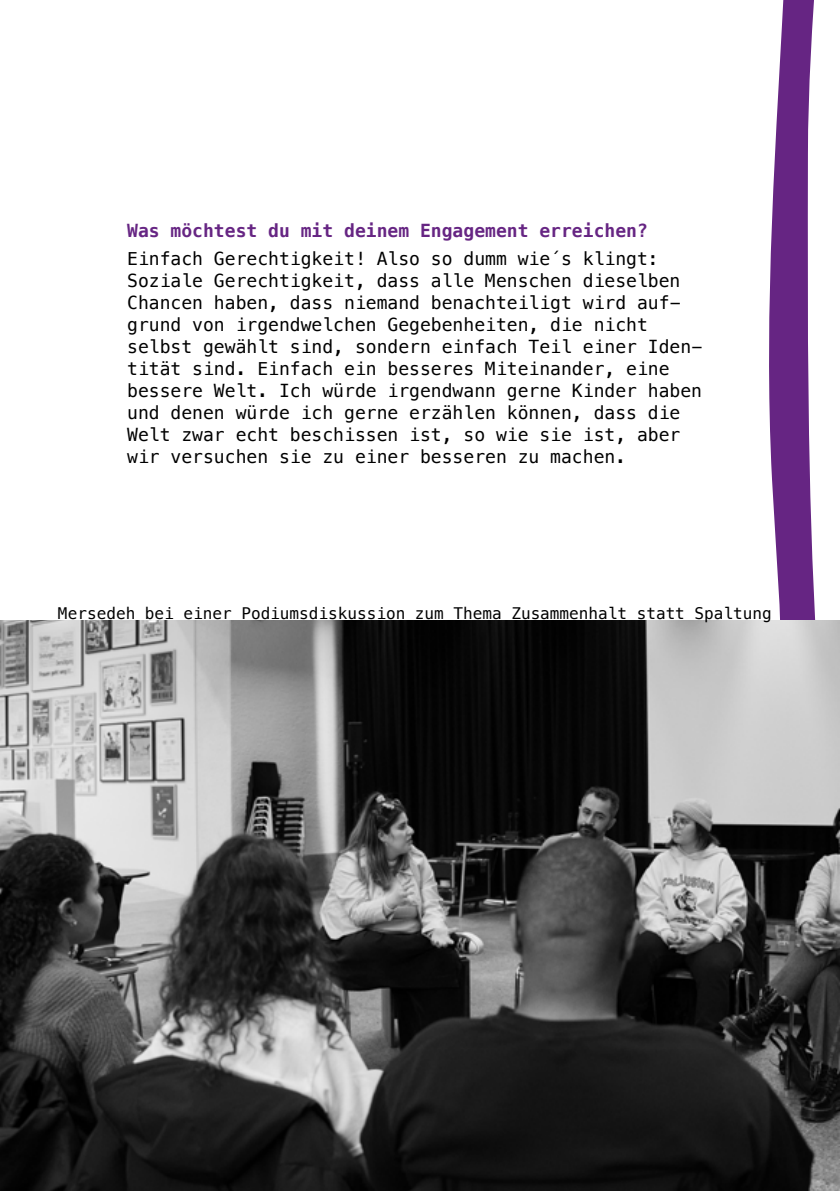
<style>
.page{position:relative;width:840px;height:1191px;background:#fff}
.page>*{position:absolute;margin:0;border:0;box-sizing:border-box;transform-origin:0 0}
.t1{font:18px/22px "Menlo";color:#000}
.t2{font:700 18px "Menlo";color:#662583}
.t3{font:16px "Menlo";color:#000}
</style>
<div class="page">
<svg style="left:762px;top:0;width:75px;height:621px"></svg>
<img style="left:0;top:621px;width:839px;height:570px">
<p class="t2" style="left:127px;top:223px;width:522px">Was möchtest du mit deinem Engagement erreichen?</p>
<p class="t1" style="left:127px;top:249px;width:576px">Einfach Gerechtigkeit! Also so dumm wie´s klingt:<br>Soziale Gerechtigkeit, dass alle Menschen dieselben Chancen haben, dass niemand benachteiligt wird auf&shy;grund von irgendwelchen Gegebenheiten, die nicht selbst gewählt sind, sondern einfach Teil einer Iden&shy;tität sind. Einfach ein besseres Miteinander, eine bessere Welt. Ich würde irgendwann gerne Kinder haben und denen würde ich gerne erzählen können, dass die Welt zwar echt beschissen ist, so wie sie ist, aber wir versuchen sie zu einer besseren zu machen.</p>
<p class="t3" style="left:58px;top:606px;width:714px">Mersedeh bei einer Podiumsdiskussion zum Thema Zusammenhalt statt Spaltung</p>
</div>
